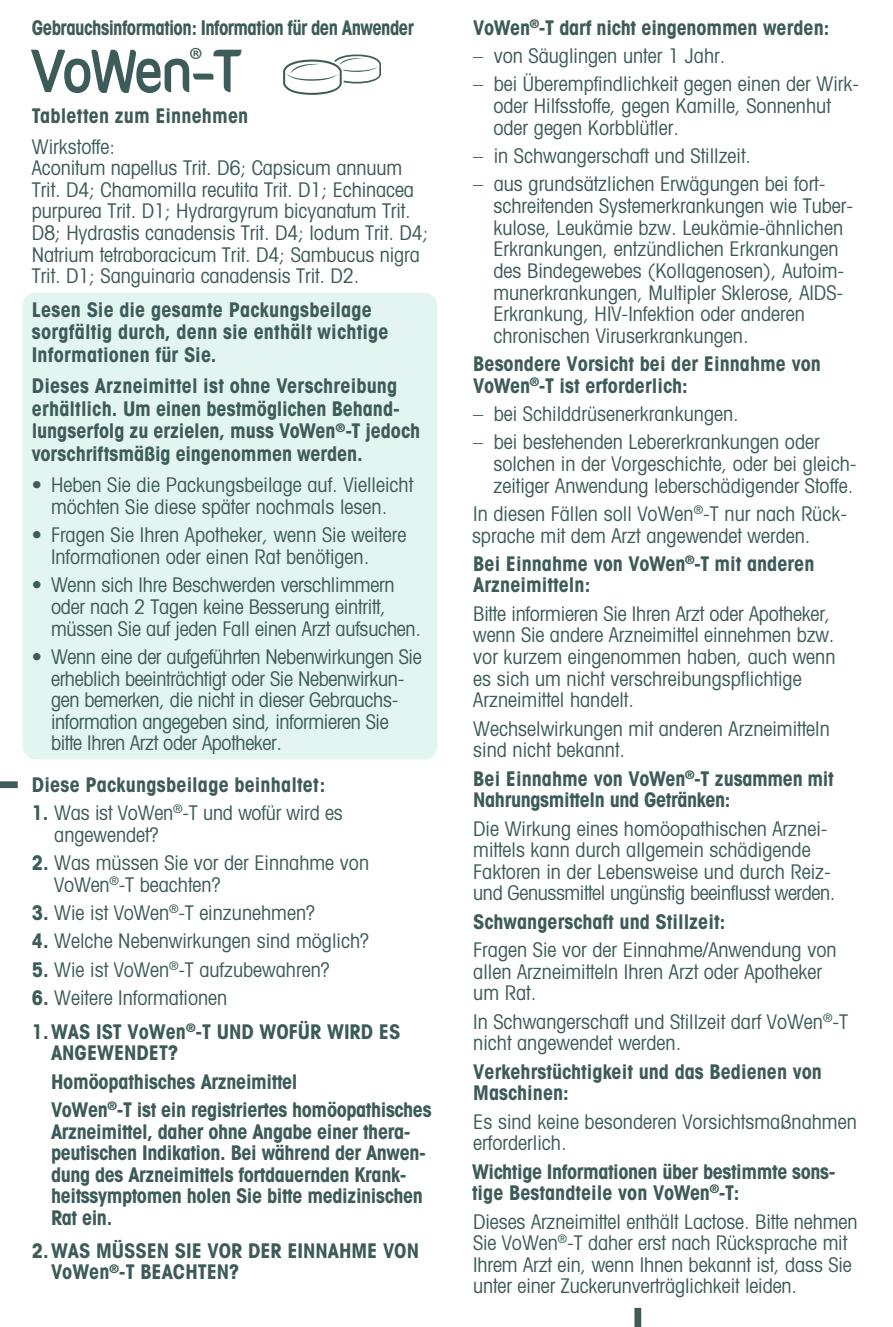
<style>
.page{position:relative;width:893px;height:1327px;background:#fff}
.page>*{position:absolute;margin:0;border:0;box-sizing:border-box;transform-origin:0 0}
.t1{font:62.77px "Giger";letter-spacing:-.01em;color:#3d5b58;scale:.94 1}
.t2{font:condensed 20.25px/21.6px "Avant Garde";color:#3d5b58}
.t3{font:700 condensed 20.25px/21.6px "Avant Garde";color:#3d5b58}
.t4{font:700 condensed 20.25px/21.6px "Avant Garde";letter-spacing:-.02em;color:#3d5b58}
.t5{font:700 condensed 20.25px "Avant Garde";letter-spacing:-.03em;color:#3d5b58;scale:.93 1}
.s1{font-weight:700}
</style>
<div class="page">
<div style="left:23px;top:293px;width:414px;height:466px;background:#e2f5f0;border-radius:13px"></div>
<div style="left:0;top:781px;width:18px;height:7px;background:#3d5b58"></div>
<div style="left:634px;top:1307px;width:7px;height:20px;background:#3d5b58"></div>
<svg style="left:283px;top:54px;width:98px;height:41px"></svg>
<svg style="left:31px;top:49px;width:211px;height:44px"></svg>
<p class="t5" style="left:32px;top:15px;width:412px">Gebrauchsinformation: Information für den Anwender</p>
<h1 class="t1" style="left:33px;top:29px;width:221px">VoWen-T<sup>®</sup></h1>
<p class="t3" style="left:32px;top:104px;width:218px">Tabletten zum Einnehmen</p>
<p class="t2" style="left:32px;top:135px;width:398px">Wirkstoffe:<br>Aconitum napellus Trit. D6; Capsicum annuum Trit. D4; Chamomilla recutita Trit. D1; Echinacea purpurea Trit. D1; Hydrargyrum bicyanatum Trit.<br>D8; Hydrastis canadensis Trit. D4; Iodum Trit. D4; Natrium tetraboracicum Trit. D4; Sambucus nigra Trit. D1; Sanguinaria canadensis Trit. D2.</p>
<p class="t3" style="left:32px;top:298px;width:358px;line-height:22.5px">Lesen Sie die gesamte Packungsbeilage sorgfältig durch, denn sie enthält wichtige<br>Informationen für Sie.</p>
<p class="t3" style="left:32px;top:374px;width:390px;line-height:22.5px">Dieses Arzneimittel ist ohne Verschreibung erhältlich. Um einen bestmöglichen Behand&shy;lungserfolg zu erzielen, muss VoWen<sup>®</sup>-T jedoch vorschriftsmäßig eingenommen werden.</p>
<p class="t2" style="left:32px;top:474px;width:383px;text-align:center">• Heben Sie die Packungsbeilage auf. Vielleicht möchten Sie diese später nochmals lesen.</p>
<p class="t2" style="left:51px;top:524px;width:357px;text-indent:-19px">• Fragen Sie Ihren Apotheker, wenn Sie weitere<br>Informationen oder einen Rat benötigen.</p>
<p class="t2" style="left:51px;top:574px;width:372px;text-indent:-19px">• Wenn sich Ihre Beschwerden verschlimmern oder nach 2 Tagen keine Besserung eintritt, müssen Sie auf jeden Fall einen Arzt aufsuchen.</p>
<p class="t2" style="left:51px;top:645px;width:372px;text-indent:-19px">• Wenn eine der aufgeführten Nebenwirkungen Sie erheblich beeinträchtigt oder Sie Nebenwirkun&shy;gen bemerken, die nicht in dieser Gebrauchs&shy;information angegeben sind, informieren Sie bitte Ihren Arzt oder Apotheker.</p>
<p class="t3" style="left:32px;top:773px;width:295px">Diese Packungsbeilage beinhaltet:</p>
<p class="t2" style="left:54px;top:801px;width:290px;text-indent:-22px"><span class="s1">1.</span> Was ist VoWen<sup>®</sup>-T und wofür wird es angewendet?</p>
<p class="t2" style="left:54px;top:851px;width:316px;text-indent:-22px"><span class="s1">2.</span> Was müssen Sie vor der Einnahme von<br>VoWen<sup>®</sup>-T beachten?</p>
<p class="t2" style="left:32px;top:901px;width:285px"><span class="s1">3.</span> Wie ist VoWen<sup>®</sup>-T einzunehmen?</p>
<p class="t2" style="left:32px;top:930px;width:339px"><span class="s1">4.</span> Welche Nebenwirkungen sind möglich?</p>
<p class="t2" style="left:32px;top:958px;width:299px"><span class="s1">5.</span> Wie ist VoWen<sup>®</sup>-T aufzubewahren?</p>
<p class="t2" style="left:32px;top:986px;width:197px"><span class="s1">6.</span> Weitere Informationen</p>
<p class="t3" style="left:51px;top:1020px;width:351px;text-indent:-19px">1. WAS IST VoWen<sup>®</sup>-T UND WOFÜR WIRD ES<br>ANGEWENDET?</p>
<p class="t4" style="left:51px;top:1066px;width:382px;line-height:28.3px">Homöopathisches Arzneimittel<br>VoWen<sup>®</sup>-T ist ein registriertes homöopathisches</p>
<p class="t4" style="left:51px;top:1120px;width:376px">Arzneimittel, daher ohne Angabe einer thera&shy;peutischen Indikation. Bei während der Anwen&shy;dung des Arzneimittels fortdauernden Krank&shy;heitssymptomen holen Sie bitte medizinischen Rat ein.</p>
<p class="t3" style="left:51px;top:1239px;width:370px;text-indent:-19px">2. WAS MÜSSEN SIE VOR DER EINNAHME VON<br>VoWen<sup>®</sup>-T BEACHTEN?</p>
<p class="t3" style="left:473px;top:16px;width:358px">VoWen<sup>®</sup>-T darf nicht eingenommen werden:</p>
<p class="t2" style="left:473px;top:45px;width:254px">– von Säuglingen unter 1 Jahr.</p>
<p class="t2" style="left:493px;top:73px;width:367px;text-indent:-20px">– bei Überempfindlichkeit gegen einen der Wirk&shy;oder Hilfsstoffe, gegen Kamille, Sonnenhut oder gegen Korbblütler.</p>
<p class="t2" style="left:473px;top:145px;width:279px">– in Schwangerschaft und Stillzeit.</p>
<p class="t2" style="left:493px;top:173px;width:361px;text-indent:-20px">– aus grundsätzlichen Erwägungen bei fort&shy;schreitenden Systemerkrankungen wie Tuber&shy;kulose, Leukämie bzw. Leukämie-ähnlichen Erkrankungen, entzündlichen Erkrankungen des Bindegewebes (Kollagenosen), Autoim&shy;munerkrankungen, Multipler Sklerose, AIDS-Erkrankung, HIV-Infektion oder anderen chronischen Viruserkrankungen.</p>
<p class="t3" style="left:473px;top:352px;width:349px">Besondere Vorsicht bei der Einnahme von<br>VoWen<sup>®</sup>-T ist erforderlich:</p>
<p class="t2" style="left:473px;top:402px;width:267px">– bei Schilddrüsenerkrankungen.</p>
<p class="t2" style="left:493px;top:431px;width:365px;text-indent:-20px">– bei bestehenden Lebererkrankungen oder solchen in der Vorgeschichte, oder bei gleich&shy;zeitiger Anwendung leberschädigender Stoffe.</p>
<p class="t2" style="left:472px;top:502px;width:377px">In diesen Fällen soll VoWen<sup>®</sup>-T nur nach Rück&shy;sprache mit dem Arzt angewendet werden.</p>
<p class="t3" style="left:473px;top:552px;width:343px">Bei Einnahme von VoWen<sup>®</sup>-T mit anderen<br>Arzneimitteln:</p>
<p class="t2" style="left:473px;top:602px;width:364px">Bitte informieren Sie Ihren Arzt oder Apotheker, wenn Sie andere Arzneimittel einnehmen bzw. vor kurzem eingenommen haben, auch wenn es sich um nicht verschreibungspflichtige Arzneimittel handelt.</p>
<p class="t2" style="left:473px;top:717px;width:358px">Wechselwirkungen mit anderen Arzneimitteln sind nicht bekannt.</p>
<p class="t4" style="left:473px;top:767px;width:362px">Bei Einnahme von VoWen<sup>®</sup>-T zusammen mit<br>Nahrungsmitteln und Getränken:</p>
<p class="t2" style="left:473px;top:817px;width:364px">Die Wirkung eines homöopathischen Arznei&shy;mittels kann durch allgemein schädigende Faktoren in der Lebensweise und durch Reiz&shy;und Genussmittel ungünstig beeinflusst werden.</p>
<p class="t3" style="left:473px;top:910px;width:254px">Schwangerschaft und Stillzeit:</p>
<p class="t2" style="left:473px;top:938px;width:365px">Fragen Sie vor der Einnahme/Anwendung von allen Arzneimitteln Ihren Arzt oder Apotheker um Rat.</p>
<p class="t2" style="left:473px;top:1010px;width:376px">In Schwangerschaft und Stillzeit darf VoWen<sup>®</sup>-T nicht angewendet werden.</p>
<p class="t3" style="left:473px;top:1060px;width:350px">Verkehrstüchtigkeit und das Bedienen von<br>Maschinen:</p>
<p class="t2" style="left:473px;top:1110px;width:385px">Es sind keine besonderen Vorsichtsmaßnahmen erforderlich.</p>
<p class="t4" style="left:472px;top:1160px;width:365px">Wichtige Informationen über bestimmte sons&shy;tige Bestandteile von VoWen<sup>®</sup>-T:</p>
<p class="t2" style="left:473px;top:1210px;width:386px">Dieses Arzneimittel enthält Lactose. Bitte nehmen Sie VoWen<sup>®</sup>-T daher erst nach Rücksprache mit Ihrem Arzt ein, wenn Ihnen bekannt ist, dass Sie unter einer Zuckerunverträglichkeit leiden.</p>
</div>
